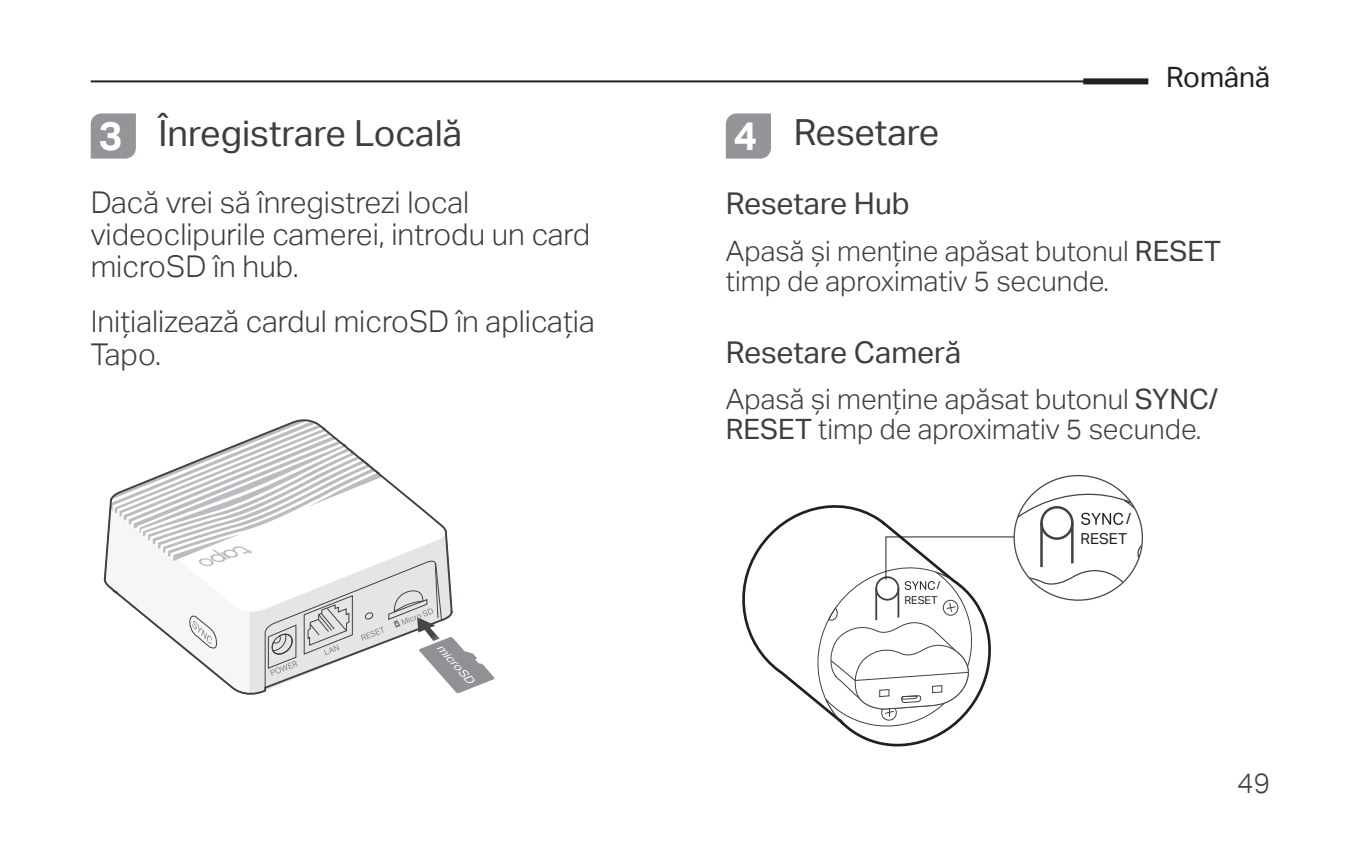
<style>
.page{position:relative;width:1361px;height:851px;background:#fff}
.page>*{position:absolute;margin:0;border:0;box-sizing:border-box;transform-origin:0 0}
.t1{font:36px "TP Link Aktiv Regular";color:#3e3e3f}
.t2{font:30px/32px "TP Link Aktiv Light";color:#3e3e3f}
.t3{font:30px "TP Link Aktiv Regular";color:#3e3e3f}
.t4{font:28px/30px "TP Link Aktiv Light";color:#3e3e3f}
.t5{font:28px "TP Link Aktiv Regular";color:#231f20}
.t6{font:15.2px "TP Link Aktiv Regular";color:#231f20}
.t7{font:italic 11.2px "TP Link Aktiv Regular";color:#fff;scale:1.13 1}
.t8{font:10.8px "TP Link Aktiv Regular";color:#231f20}
.s1{font-family:"TP Link Aktiv Bold";font-size:40px;color:#fff}
.s2{font-family:"TP Link Aktiv Regular"}
</style>
<div class="page">
<svg style="left:91px;top:113px;width:45px;height:46px;background:#97999c"></svg>
<div style="left:726px;top:113px;width:45px;height:46px;background:#939598"></div>
<svg style="left:103px;top:419px;width:392px;height:274px"></svg>
<svg style="left:742px;top:510px;width:64px;height:185px"></svg>
<svg style="left:806px;top:475px;width:336px;height:272px"></svg>
<hr style="left:91px;top:80px;width:1001px;height:2px;background:#231f20">
<div style="left:1083px;top:78px;width:65px;height:6px;background:#231f20"></div>
<p class="t1" style="left:99px;top:113px;width:365px"><span class="s1">3</span> Înregistrare Locală</p>
<p class="t2" style="left:91px;top:187px;width:501px">Dacă vrei să înregistrezi local videoclipurile camerei, introdu un card microSD în hub.</p>
<p class="t2" style="left:91px;top:305px;width:505px">Inițializează cardul microSD în aplicația<br>Tapo.</p>
<p class="t7" style="left:444px;top:640px;width:45px;rotate:49deg">microSD</p>
<p class="t1" style="left:734px;top:111px;width:207px"><span class="s1">4</span> Resetare</p>
<p class="t5" style="left:1166px;top:61px;width:106px">Română</p>
<p class="t3" style="left:726px;top:186px;width:185px">Resetare Hub</p>
<p class="t4" style="left:726px;top:236px;width:497px">Apasă și menține apăsat butonul <span class="s2">RESET </span>timp de aproximativ 5 secunde.</p>
<p class="t3" style="left:726px;top:335px;width:237px">Resetare Cameră</p>
<p class="t4" style="left:726px;top:384px;width:494px">Apasă și menține apăsat butonul <span class="s2">SYNC/<br>RESET</span> timp de aproximativ 5 secunde.</p>
<p class="t6" style="left:1126px;top:510px;width:7px">/</p>
<p class="t8" style="left:937px;top:579px;width:5px">/</p>
<p class="t8" style="left:904px;top:593px;width:35px">RESET</p>
<p class="t6" style="left:1080px;top:530px;width:48px">RESET</p>
<p class="t4" style="left:1237px;top:768px;width:35px">49</p>
</div>
